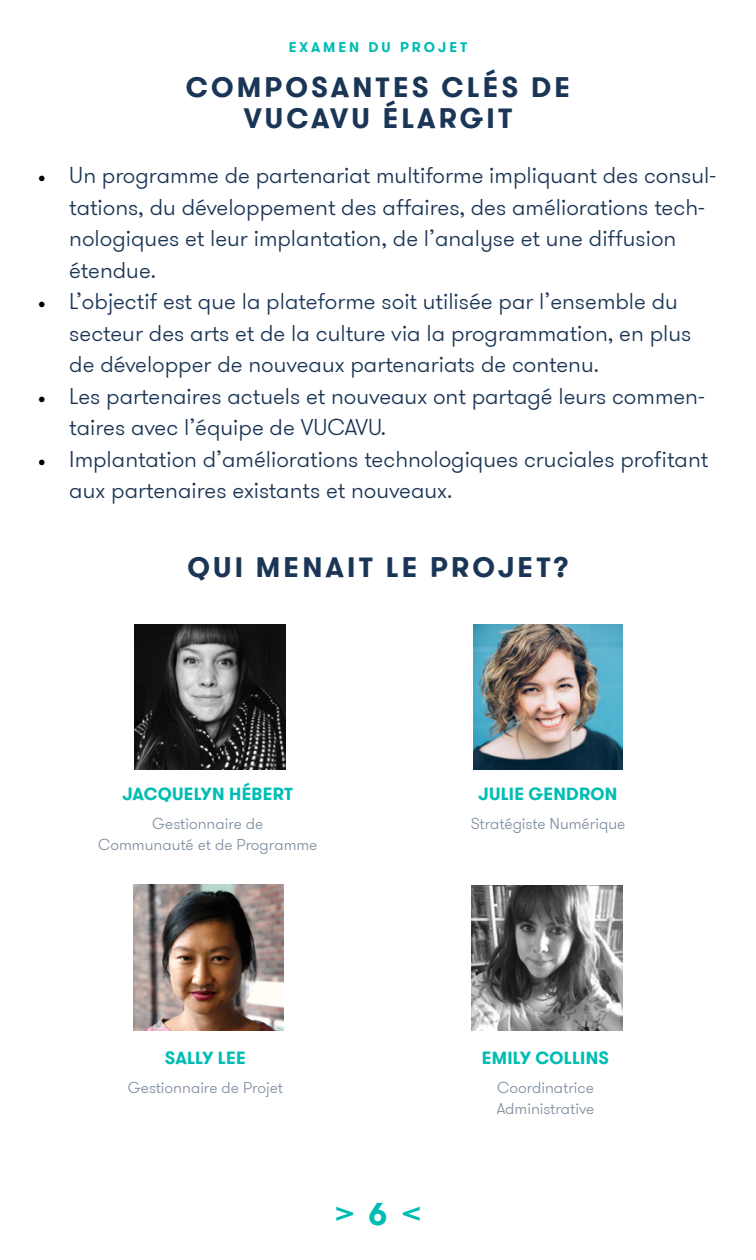
<style>
.page{position:relative;width:756px;height:1260px;background:#fff}
.page>*{position:absolute;margin:0;border:0;box-sizing:border-box;transform-origin:0 0}
.t1{font:700 31.5px "GT Walsheim";color:#00bdb4}
.t2{font:700 28px/31.5px "GT Walsheim";letter-spacing:.115em;color:#1a3555}
.t3{font:300 22.75px/31.5px "GT Walsheim";color:#1a3555}
.t4{font:700 17.5px "GT Walsheim";letter-spacing:.015em;color:#00bdb4}
.t5{font:300 15.75px/21px "GT Walsheim";color:#808fa0;text-align:center}
.t6{font:700 14px "GT Walsheim";letter-spacing:.215em;color:#00bdb4}
.s1{font-family:"Minion Pro";font-weight:400;font-size:21px;color:#000}
</style>
<div class="page">
<svg style="left:336px;top:1207px;width:17px;height:14px"></svg>
<svg style="left:403px;top:1207px;width:17px;height:14px"></svg>
<img style="left:133px;top:884px;width:151px;height:147px">
<img style="left:134px;top:624px;width:151px;height:145px">
<img style="left:473px;top:624px;width:149px;height:145px">
<img style="left:472px;top:885px;width:151px;height:146px">
<p class="t6" style="left:289px;top:38px;width:180px">EXAME N DU PROJE T</p>
<p class="t2" style="left:244px;top:71px;width:324px;text-indent:-58px">COMPOSANTES CLÉS DE<br>VU CAVU</p>
<p class="t2" style="left:383px;top:103px;width:117px">ÉLARGIT</p>
<p class="t3" style="left:69px;top:160px;width:648px;text-indent:-31px"><span class="s1">•</span> Un programme de partenariat multiforme impliquant des consul&shy;tations, du développement des affaires, des améliorations tech&shy;nologiques et leur implantation, de l’analyse et une diffusion étendue.</p>
<p class="t3" style="left:69px;top:286px;width:624px;text-indent:-31px"><span class="s1">•</span> L’objectif est que la plateforme soit utilisée par l’ensemble du secteur des arts et de la culture via la programmation, en plus de développer de nouveaux partenariats de contenu.</p>
<p class="t3" style="left:69px;top:381px;width:637px;text-indent:-31px"><span class="s1">•</span> Les partenaires actuels et nouveaux ont partagé leurs commen&shy;taires avec l’équipe de VUCAVU.</p>
<p class="t3" style="left:69px;top:444px;width:640px;text-indent:-31px"><span class="s1">•</span> Implantation d’améliorations technologiques cruciales profitant aux partenaires existants et nouveaux.</p>
<p class="t2" style="left:187px;top:552px;width:383px">QUI MENAIT LE PROJET?</p>
<p class="t4" style="left:123px;top:783px;width:172px">JACQUELYN HÉBERT</p>
<p class="t5" style="left:98px;top:814px;width:221px">Gestionnaire de<br>Communauté et de Programme</p>
<p class="t4" style="left:165px;top:1046px;width:71px">SALLY LEE</p>
<p class="t5" style="left:128px;top:1077px;width:157px">Gestionnaire de Projet</p>
<h1 class="t1" style="left:369px;top:1193px;width:20px">6</h1>
<p class="t4" style="left:479px;top:783px;width:140px">JULIE GENDRON</p>
<p class="t5" style="left:471px;top:814px;width:156px">Stratégiste Numérique</p>
<p class="t4" style="left:482px;top:1046px;width:129px">EMILY COLLINS</p>
<p class="t5" style="left:497px;top:1077px;width:99px;text-align:left">Coordinatrice<br>Administrative</p>
</div>
